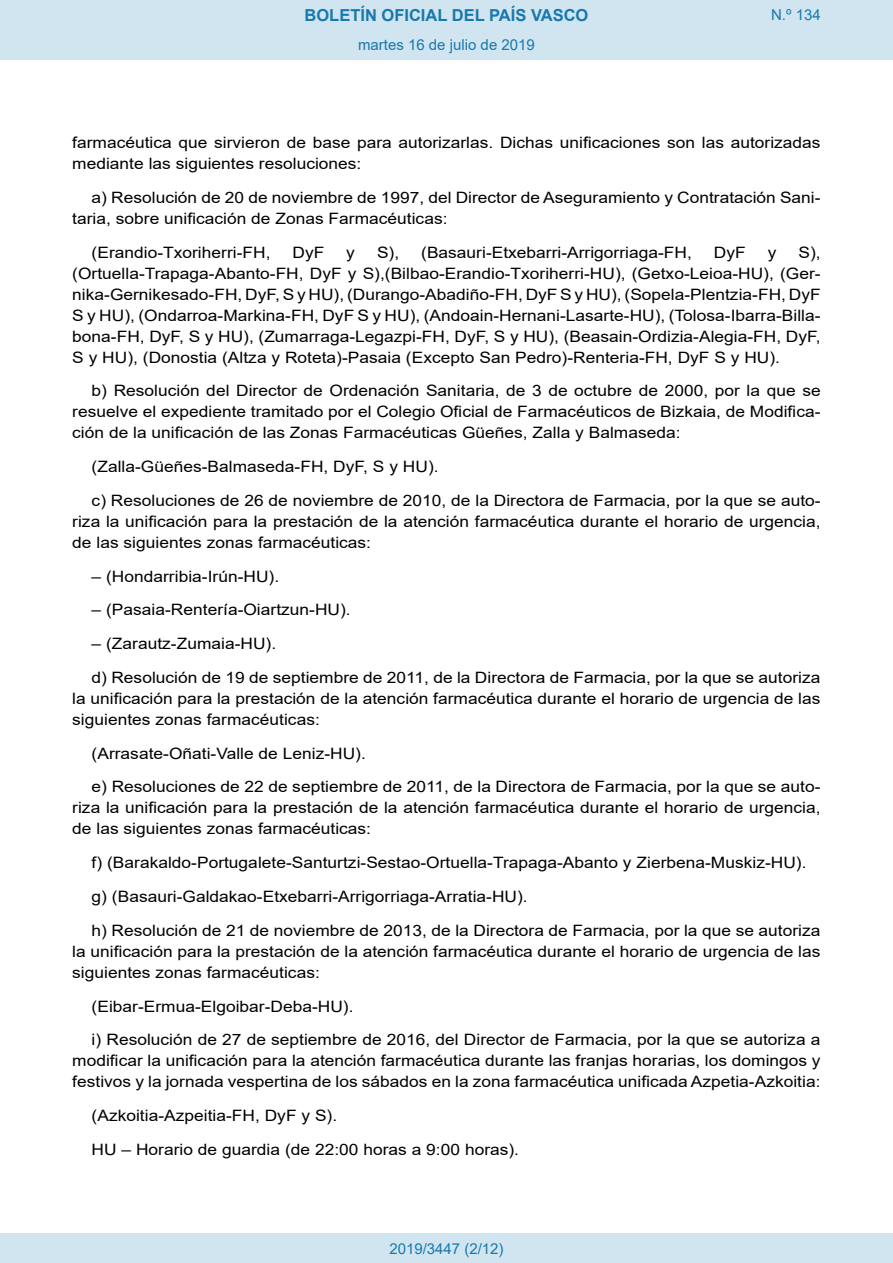
<style>
.page{position:relative;width:893px;height:1263px;background:#fff}
.page>*{position:absolute;margin:0;border:0;box-sizing:border-box;transform-origin:0 0}
.t1{font:700 16.5px "Arial";color:#1879ad}
.BOPVDetalle{font:15.6px/21px "Arial";color:#000;text-align:justify;scale:1.11 1}
.Paginacion_Centro{font:15px "Arial";color:#1879ad}
</style>
<div class="page">
<div style="left:0;top:0;width:893px;height:60px;background:#d0e5f0"></div>
<div style="left:0;top:1233px;width:893px;height:30px;background:#d0e5f0"></div>
<p class="t1" style="left:305px;top:3px;width:285px">BOLETÍN OFICIAL DEL PAÍS VASCO</p>
<p class="Paginacion_Centro" style="left:358px;top:35px;width:178px">martes 16 de julio de 2019</p>
<p class="Paginacion_Centro" style="left:771px;top:5px;width:51px">N.º 134</p>
<p class="BOPVDetalle" style="left:72px;top:132px;width:676px">farmacéutica que sirvieron de base para autorizarlas. Dichas unificaciones son las autorizadas mediante las siguientes resoluciones:</p>
<p class="BOPVDetalle" style="left:72px;top:187px;width:676px;text-indent:19px">a) Resolución de 20 de noviembre de 1997, del Director de Aseguramiento y Contratación Sani&shy;taria, sobre unificación de Zonas Farmacéuticas:</p>
<p class="BOPVDetalle" style="left:92px;top:242px;width:163px">(Erandio-Txoriherri-FH,</p>
<p class="BOPVDetalle" style="left:292px;top:242px;width:30px">DyF</p>
<p class="BOPVDetalle" style="left:346px;top:242px;width:9px">y</p>
<p class="BOPVDetalle" style="left:377px;top:242px;width:22px">S),</p>
<p class="BOPVDetalle" style="left:421px;top:242px;width:245px">(Basauri-Etxebarri-Arrigorriaga-FH,</p>
<p class="BOPVDetalle" style="left:714px;top:242px;width:30px">DyF</p>
<p class="BOPVDetalle" style="left:768px;top:242px;width:9px">y</p>
<p class="BOPVDetalle" style="left:72px;top:242px;width:676px;text-indent:726px">S), (Ortuella-Trapaga-Abanto-FH, DyF y S),(Bilbao-Erandio-Txoriherri-HU), (Getxo-Leioa-HU), (Ger&shy;nika-Gernikesado-FH, DyF, S y HU), (Durango-Abadiño-FH, DyF S y HU), (Sopela-Plentzia-FH, DyF S y HU), (Ondarroa-Markina-FH, DyF S y HU), (Andoain-Hernani-Lasarte-HU), (Tolosa-Ibarra-Billa&shy;bona-FH, DyF, S y HU), (Zumarraga-Legazpi-FH, DyF, S y HU), (Beasain-Ordizia-Alegia-FH, DyF, S y HU), (Donostia (Altza y Roteta)-Pasaia (Excepto San Pedro)-Renteria-FH, DyF S y HU).</p>
<p class="BOPVDetalle" style="left:72px;top:380px;width:676px;text-indent:19px">b) Resolución del Director de Ordenación Sanitaria, de 3 de octubre de 2000, por la que se resuelve el expediente tramitado por el Colegio Oficial de Farmacéuticos de Bizkaia, de Modifica&shy;ción de la unificación de las Zonas Farmacéuticas Güeñes, Zalla y Balmaseda:</p>
<p class="BOPVDetalle" style="left:92px;top:456px;width:314px">(Zalla-Güeñes-Balmaseda-FH, DyF, S y HU).</p>
<p class="BOPVDetalle" style="left:72px;top:490px;width:676px;text-indent:19px">c) Resoluciones de 26 de noviembre de 2010, de la Directora de Farmacia, por la que se auto&shy;riza la unificación para la prestación de la atención farmacéutica durante el horario de urgencia, de las siguientes zonas farmacéuticas:</p>
<p class="BOPVDetalle" style="left:92px;top:566px;width:170px">– (Hondarribia-Irún-HU).</p>
<p class="BOPVDetalle" style="left:92px;top:599px;width:235px">– (Pasaia-Rentería-Oiartzun-HU).</p>
<p class="BOPVDetalle" style="left:92px;top:633px;width:168px">– (Zarautz-Zumaia-HU).</p>
<p class="BOPVDetalle" style="left:72px;top:667px;width:676px;text-indent:19px">d) Resolución de 19 de septiembre de 2011, de la Directora de Farmacia, por la que se autoriza la unificación para la prestación de la atención farmacéutica durante el horario de urgencia de las siguientes zonas farmacéuticas:</p>
<p class="BOPVDetalle" style="left:92px;top:743px;width:249px">(Arrasate-Oñati-Valle de Leniz-HU).</p>
<p class="BOPVDetalle" style="left:72px;top:776px;width:676px;text-indent:19px">e) Resoluciones de 22 de septiembre de 2011, de la Directora de Farmacia, por la que se auto&shy;riza la unificación para la prestación de la atención farmacéutica durante el horario de urgencia, de las siguientes zonas farmacéuticas:</p>
<p class="BOPVDetalle" style="left:92px;top:852px;width:646px">f) (Barakaldo-Portugalete-Santurtzi-Sestao-Ortuella-Trapaga-Abanto y Zierbena-Muskiz-HU).</p>
<p class="BOPVDetalle" style="left:92px;top:886px;width:394px">g) (Basauri-Galdakao-Etxebarri-Arrigorriaga-Arratia-HU).</p>
<p class="BOPVDetalle" style="left:72px;top:920px;width:675px;text-indent:19px">h) Resolución de 21 de noviembre de 2013, de la Directora de Farmacia, por la que se autoriza la unificación para la prestación de la atención farmacéutica durante el horario de urgencia de las siguientes zonas farmacéuticas:</p>
<p class="BOPVDetalle" style="left:92px;top:995px;width:237px">(Eibar-Ermua-Elgoibar-Deba-HU).</p>
<p class="BOPVDetalle" style="left:72px;top:1029px;width:676px;text-indent:19px">i) Resolución de 27 de septiembre de 2016, del Director de Farmacia, por la que se autoriza a modificar la unificación para la atención farmacéutica durante las franjas horarias, los domingos y festivos y la jornada vespertina de los sábados en la zona farmacéutica unificada Azpetia-Azkoitia:</p>
<p class="BOPVDetalle" style="left:92px;top:1105px;width:223px">(Azkoitia-Azpeitia-FH, DyF y S).</p>
<p class="BOPVDetalle" style="left:92px;top:1139px;width:387px">HU – Horario de guardia (de 22:00 horas a 9:00 horas).</p>
<p class="Paginacion_Centro" style="left:389px;top:1238px;width:116px">2019/3447 (2/12)</p>
</div>
